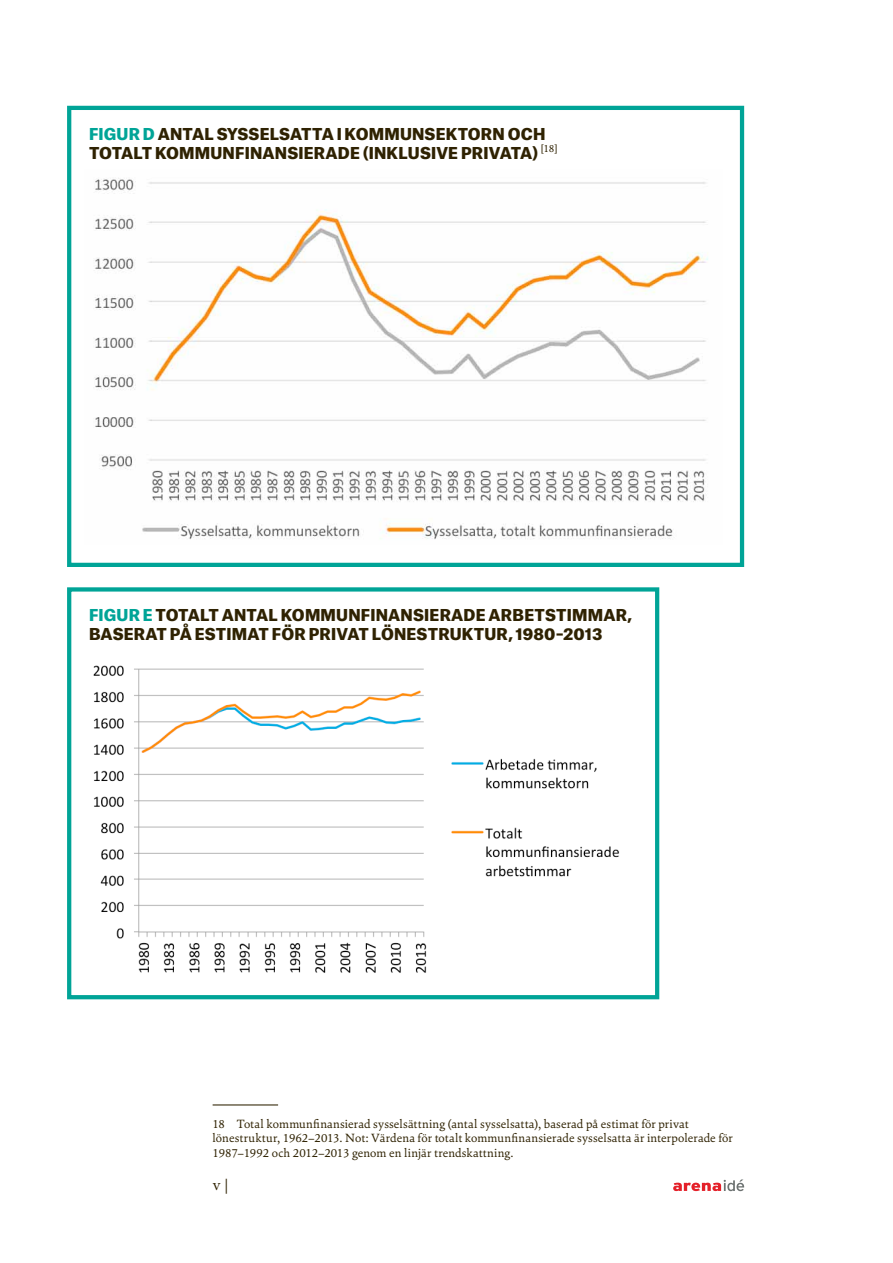
<style>
.page{position:relative;width:893px;height:1263px;background:#fff}
.page>*{position:absolute;margin:0;border:0;box-sizing:border-box;transform-origin:0 0}
.t1{font:900 15.75px/18.9px "Atlas Grotesk";letter-spacing:.01em;color:#2f2202}
.t2{font:15px "Minion Pro";color:#2f2202}
.t3{font:12px/14.4px "Cala";letter-spacing:.005em;color:#2f2202}
.t4{font:10.5px "Cala";color:#2f2202}
.s1{color:#00a497}
</style>
<div class="page">
<svg style="left:673px;top:1179px;width:71px;height:12px"></svg>
<hr style="left:213px;top:1104px;width:65px;height:1px;background:#2f2202">
<div style="left:67px;top:106px;width:677px;height:461px;background:#fff;border:4px solid #00a497"></div>
<img style="left:95px;top:178px;width:613px;height:362px">
<div style="left:67px;top:587px;width:592px;height:412px;background:#fff;border:4px solid #00a497"></div>
<img style="left:93px;top:665px;width:527px;height:308px">
<h1 class="t1" style="left:89px;top:123px;width:458px"><span class="s1">FIGUR D</span> ANTAL SYSSELSATTA I KOMMUNSEKTORN OCH<br>TOTALT KOMMUNFINANSIERADE (INKLUSIVE PRIVATA)</h1>
<p class="t4" style="left:541px;top:142px;width:18px">[18]</p>
<h1 class="t1" style="left:89px;top:604px;width:545px"><span class="s1">FIGUR E</span> TOTALT ANTAL KOMMUNFINANSIERADE ARBETSTIMMAR,<br>BASERAT PÅ ESTIMAT FÖR PRIVAT LÖNESTRUKTUR, 1980–2013</h1>
<p class="t3" style="left:213px;top:1116px;width:522px">18 Total kommunfinansierad sysselsättning (antal sysselsatta), baserad på estimat för privat lönestruktur, 1962–2013. Not: Värdena för totalt kommunfinansierade sysselsatta är interpolerade för<br>1987–1992 och 2012–2013 genom en linjär trendskattning.</p>
<p class="t2" style="left:213px;top:1175px;width:17px">v |</p>
</div>
